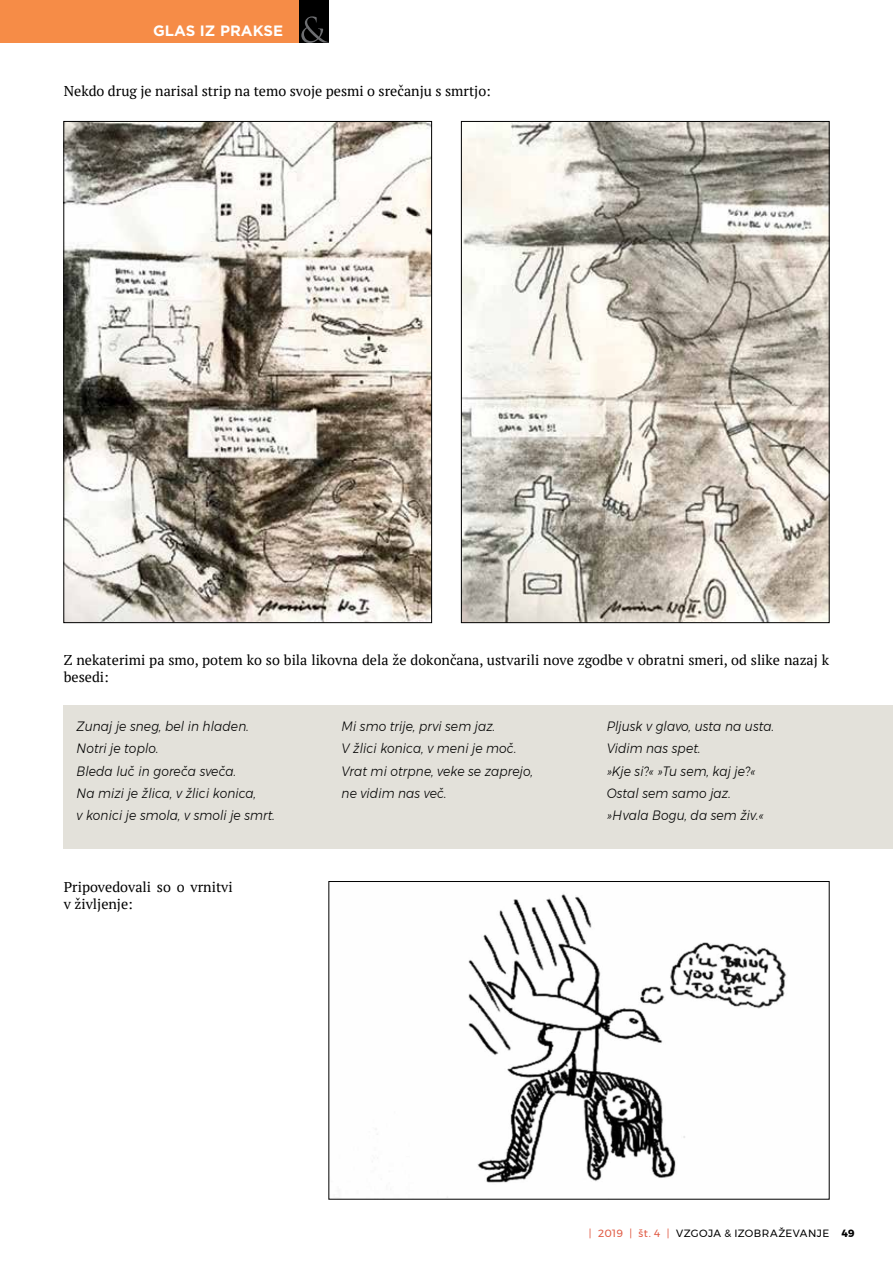
<style>
.page{position:relative;width:893px;height:1263px;background:#fff}
.page>*{position:absolute;margin:0;border:0;box-sizing:border-box;transform-origin:0 0}
.t1{font:700 15px "Gotham";color:#fff}
.t2{font:14.25px/17.1px "PT Serif";color:#000}
.t3{font:italic 300 13.5px/22.2px "Montserrat";letter-spacing:.01em;color:#000;scale:.9 1}
.t4{font:10.5px "Montserrat";letter-spacing:.04em;color:#000}
.t5{font:700 10.5px "Montserrat";color:#000}
.s1{color:#e05942}
</style>
<div class="page">
<div style="left:0;top:0;width:299px;height:43px;background:#f68c47"></div>
<div style="left:299px;top:0;width:29px;height:43px;background:#000"></div>
<svg style="left:301px;top:16px;width:27px;height:27px"></svg>
<div style="left:64px;top:705px;width:829px;height:143px;background:#e3e1da"></div>
<img style="left:66px;top:123px;width:364px;height:498px">
<img style="left:463px;top:123px;width:364px;height:498px">
<img style="left:377px;top:894px;width:410px;height:289px">
<div style="left:329px;top:881px;width:500px;height:318px;border:1px solid #000"></div>
<p class="t1" style="left:153px;top:21px;width:132px">GLAS IZ PRAKSE</p>
<p class="t2" style="left:64px;top:82px;width:429px">Nekdo drug je narisal strip na temo svoje pesmi o srečanju s smrtjo:</p>
<p class="t2" style="left:64px;top:651px;width:767px">Z nekaterimi pa smo, potem ko so bila likovna dela že dokončana, ustvarili nove zgodbe v obratni smeri, od slike nazaj k besedi:</p>
<p class="t3" style="left:77px;top:715px;width:222px">Zunaj je sneg, bel in hladen.<br>Notri je toplo.<br>Bleda luč in goreča sveča.<br>Na mizi je žlica, v žlici konica,<br>v konici je smola, v smoli je smrt.</p>
<p class="t3" style="left:342px;top:715px;width:214px">Mi smo trije, prvi sem jaz.<br>V žlici konica, v meni je moč.<br>Vrat mi otrpne, veke se zaprejo, ne vidim nas več.</p>
<p class="t3" style="left:607px;top:715px;width:188px">Pljusk v glavo, usta na usta.<br>Vidim nas spet.<br>»Kje si?« »Tu sem, kaj je?«<br>Ostal sem samo jaz. »Hvala Bogu, da sem živ.«</p>
<p class="t2" style="left:64px;top:878px;width:171px">Pripovedovali so o vrnitvi v življenje:</p>
<p class="t4" style="left:589px;top:1225px;width:240px"><span class="s1">| 2019 | ŠT. 4 |</span> VZGOJA &amp; IZOBRAŽEVANJE</p>
<p class="t5" style="left:842px;top:1225px;width:14px">49</p>
</div>
